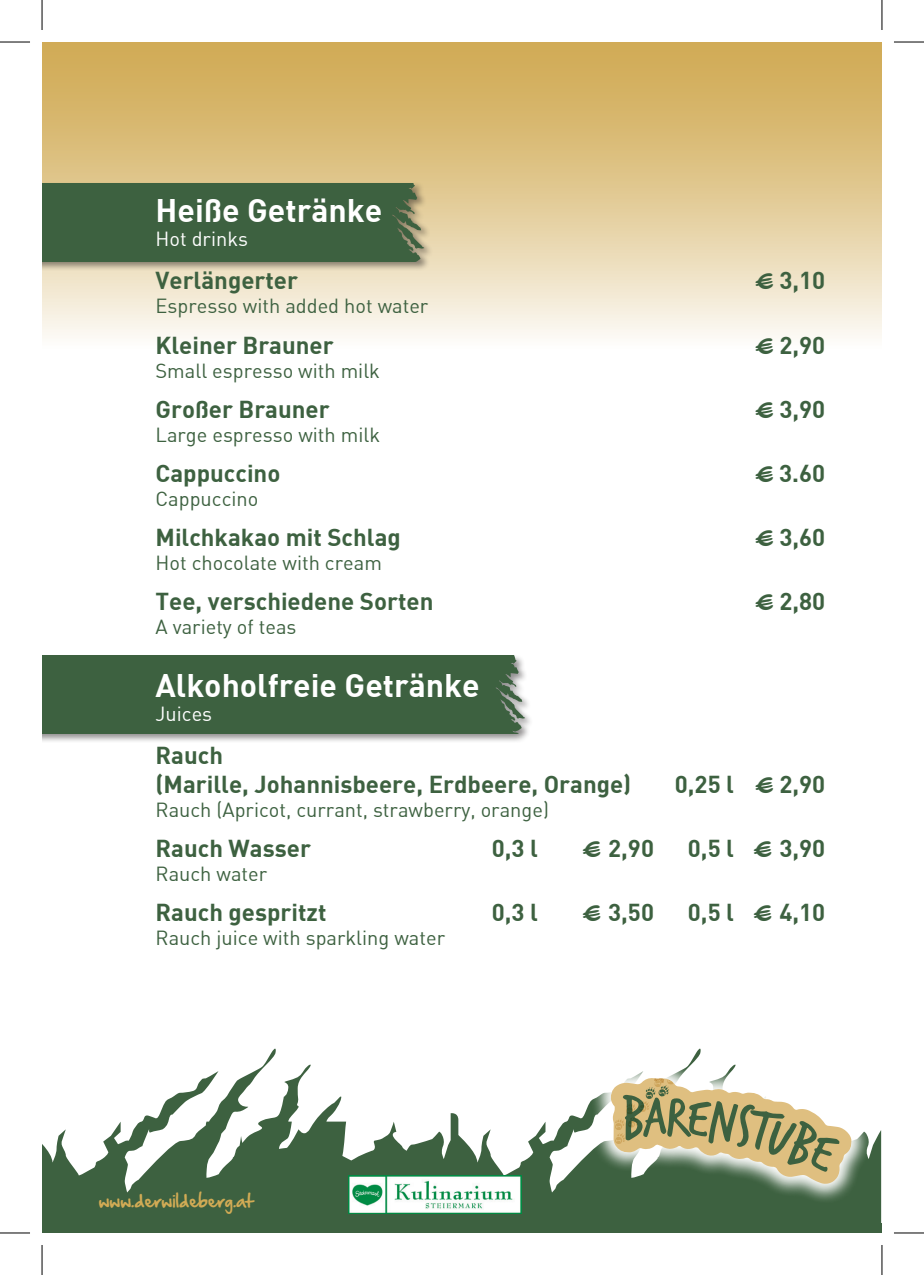
<style>
.page{position:relative;width:924px;height:1275px;background:#fff}
.page>*{position:absolute;margin:0;border:0;box-sizing:border-box;transform-origin:0 0}
.t1{font:700 32px "DI Nbek";color:#fff}
.t2{font:700 24px/28.8px "DI Nbek";color:#3d6140}
.t3{font:20px "DIN Bek";color:#3d6140}
.t4{font:20px "DIN Bek";color:#fff}
.t5{font:16px "Hand Of Sean";color:#d1ab55}
.s1{font-family:"Hand Of Sean";font-weight:400}
</style>
<div class="page">
<svg style="left:42px;top:1048px;width:838px;height:175px"></svg>
<div style="left:42px;top:1223px;width:839px;height:10px;background:#3d6140"></div>
<img style="left:348px;top:1175px;width:173px;height:38px">
<div style="left:42px;top:42px;width:839px;height:360px;background:linear-gradient(to bottom,#cda346,#fff)"></div>
<svg style="left:577px;top:1048px;width:303px;height:167px"></svg>
<svg style="left:610px;top:1077px;width:241px;height:106px"></svg>
<div style="left:42px;top:181px;width:391px;height:90px;background:#231f20;opacity:.5"></div>
<div style="left:42px;top:184px;width:382px;height:77px;background:#3d6140"></div>
<div style="left:42px;top:653px;width:492px;height:90px;background:#231f20;opacity:.5"></div>
<div style="left:42px;top:656px;width:483px;height:77px;background:#3d6140"></div>
<hr style="left:0;top:42px;width:30px;height:1px;background:#000">
<hr style="left:893px;top:42px;width:30px;height:1px;background:#000">
<hr style="left:0;top:1232px;width:30px;height:1px;background:#000">
<hr style="left:893px;top:1232px;width:30px;height:1px;background:#000">
<hr style="left:42px;top:0;width:1px;height:30px;background:#000">
<hr style="left:42px;top:1245px;width:1px;height:30px;background:#000">
<hr style="left:881px;top:0;width:1px;height:30px;background:#000">
<hr style="left:881px;top:1245px;width:1px;height:30px;background:#000">
<h1 class="t1" style="left:155px;top:190px;width:228px">Heiße Getränke</h1>
<p class="t4" style="left:155px;top:226px;width:94px">Hot drinks</p>
<p class="t2" style="left:155px;top:265px;width:144px">Verlängerter</p>
<p class="t2" style="left:755px;top:265px;width:71px"><span class="s1">€</span> 3,10</p>
<p class="t3" style="left:155px;top:294px;width:274px">Espresso with added hot water</p>
<p class="t2" style="left:155px;top:329px;width:180px">Kleiner Brauner</p>
<p class="t2" style="left:755px;top:329px;width:71px"><span class="s1">€</span> 2,90</p>
<p class="t3" style="left:155px;top:358px;width:226px">Small espresso with milk</p>
<p class="t2" style="left:155px;top:393px;width:176px">Großer Brauner</p>
<p class="t2" style="left:755px;top:393px;width:71px"><span class="s1">€</span> 3,90</p>
<p class="t3" style="left:155px;top:422px;width:226px">Large espresso with milk</p>
<p class="t2" style="left:155px;top:458px;width:126px">Cappuccino</p>
<p class="t2" style="left:754px;top:458px;width:71px"><span class="s1">€</span> 3.60</p>
<p class="t3" style="left:155px;top:486px;width:104px">Cappuccino</p>
<p class="t2" style="left:155px;top:522px;width:247px">Milchkakao mit Schlag</p>
<p class="t2" style="left:755px;top:522px;width:71px"><span class="s1">€</span> 3,60</p>
<p class="t3" style="left:155px;top:550px;width:228px">Hot chocolate with cream</p>
<p class="t2" style="left:155px;top:586px;width:279px">Tee, verschiedene Sorten</p>
<p class="t2" style="left:755px;top:586px;width:71px"><span class="s1">€</span> 2,80</p>
<p class="t3" style="left:155px;top:614px;width:142px">A variety of teas</p>
<h1 class="t1" style="left:155px;top:664px;width:325px">Alkoholfreie Getränke</h1>
<p class="t4" style="left:155px;top:701px;width:58px">Juices</p>
<p class="t2" style="left:155px;top:739px;width:477px">Rauch<br>(Marille, Johannisbeere, Erdbeere, Orange)</p>
<p class="t2" style="left:674px;top:768px;width:152px">0,25 l <span class="s1">€</span> 2,90</p>
<p class="t3" style="left:155px;top:797px;width:395px">Rauch (Apricot, currant, strawberry, orange)</p>
<p class="t2" style="left:155px;top:832px;width:157px">Rauch Wasser</p>
<p class="t2" style="left:491px;top:832px;width:48px">0,3 l</p>
<p class="t2" style="left:582px;top:832px;width:73px"><span class="s1">€</span> 2,90</p>
<p class="t2" style="left:687px;top:832px;width:139px">0,5 l <span class="s1">€</span> 3,90</p>
<p class="t3" style="left:155px;top:861px;width:113px">Rauch water</p>
<p class="t2" style="left:155px;top:897px;width:172px">Rauch gespritzt</p>
<p class="t2" style="left:491px;top:897px;width:48px">0,3 l</p>
<p class="t2" style="left:582px;top:897px;width:73px"><span class="s1">€</span> 3,50</p>
<p class="t2" style="left:687px;top:897px;width:139px">0,5 l <span class="s1">€</span> 4,10</p>
<p class="t3" style="left:155px;top:925px;width:291px">Rauch juice with sparkling water</p>
<p class="t5" style="left:99px;top:1186px;width:156px">www.derwildeberg.at</p>
</div>
